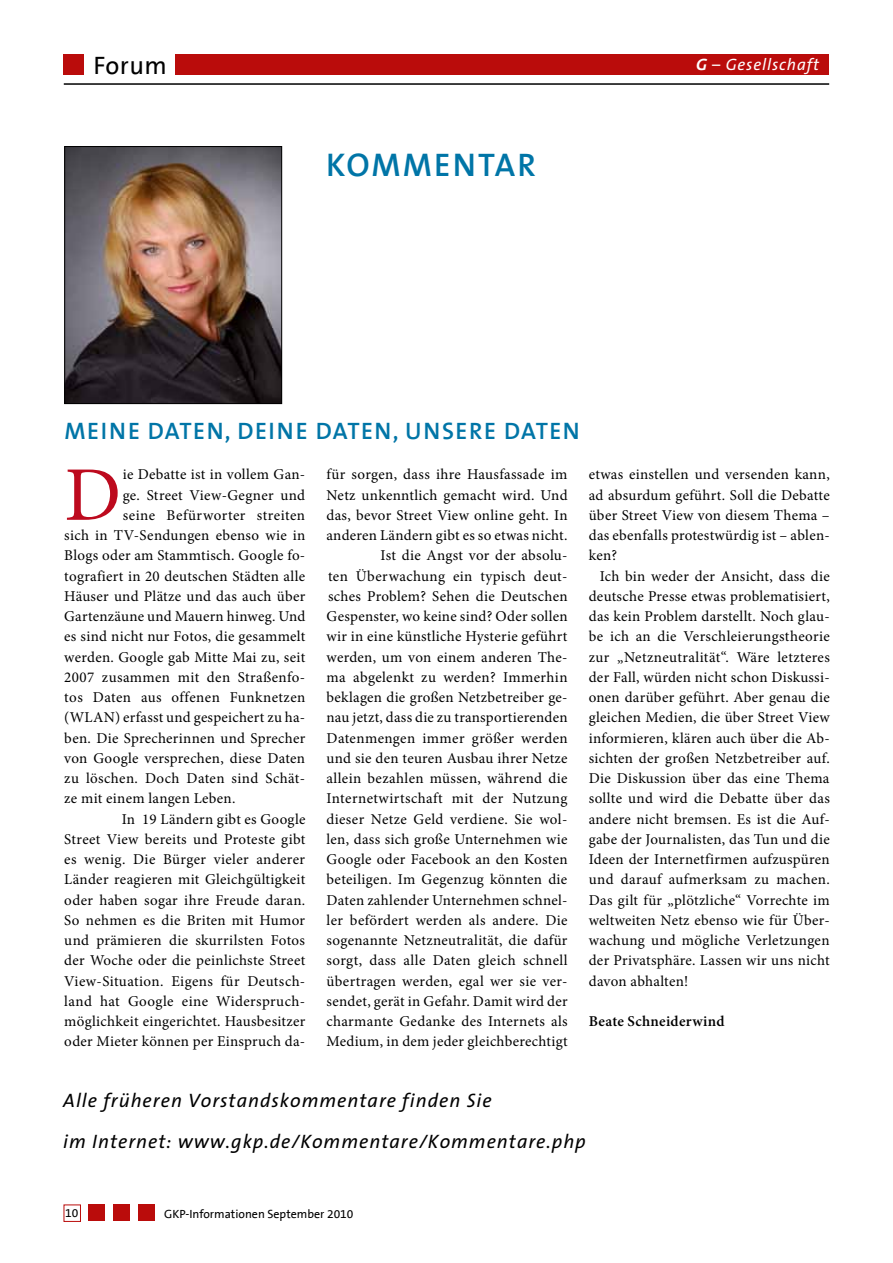
<style>
.page{position:relative;width:893px;height:1263px;background:#fff}
.page>*{position:absolute;margin:0;border:0;box-sizing:border-box;transform-origin:0 0}
.t1{font:77.25px "Minion Pro";color:#bd0a1e}
.t2{font:600 33px "The Sans";color:#0075a7}
.t3{font:25.5px "The Sans B5 Plain";color:#000}
.t4{font:600 24px "The Sans";color:#0075a7}
.t5{font:italic 19.5px/40.5px "The Sans";letter-spacing:.05em;color:#000}
.t6{font:italic 16.5px "The Sans";letter-spacing:.05em;color:#fff}
.t7{font:15px/20.2px "Minion Pro";letter-spacing:.02em;color:#000;text-align:justify}
.t8{font:600 15px "Minion Pro";letter-spacing:.02em;color:#000}
.t9{font:12px "The Sans B5 Plain";color:#000}
.s1{font-weight:700}
</style>
<div class="page">
<div style="left:64px;top:54px;width:20px;height:20px;background:#ba0c0b"></div>
<div style="left:175px;top:54px;width:654px;height:20px;background:#ba0c0b"></div>
<hr style="left:64px;top:83px;width:765px;height:2px;background:#000">
<img style="left:66px;top:148px;width:214px;height:254px">
<div style="left:64px;top:146px;width:218px;height:258px;border:1px solid #000"></div>
<div style="left:138px;top:1204px;width:17px;height:17px;background:#ba0c0b"></div>
<div style="left:89px;top:1204px;width:16px;height:17px;background:#ba0c0b"></div>
<div style="left:114px;top:1204px;width:16px;height:17px;background:#ba0c0b"></div>
<div style="left:64px;top:1204px;width:17px;height:18px;border:1px solid #ba0c0b"></div>
<h3 class="t3" style="left:94px;top:55px;width:75px">!"#$%</h3>
<p class="t6" style="left:696px;top:50px;width:124px"><span class="s1">!</span> – Gesellschaft</p>
<h2 class="t2" style="left:326px;top:151px;width:211px">!"##$%&amp;'(</h2>
<h3 class="t4" style="left:64px;top:421px;width:517px">#$)%$*+'&amp;$%,*+$)%$*+'&amp;$%,*-%.$($*+'&amp;$%</h3>
<h1 class="t1" style="left:64px;top:443px;width:58px">D</h1>
<p class="t7" style="left:123px;top:464px;width:184px">ie Debatte ist in vollem Gan-</p>
<p class="t7" style="left:123px;top:485px;width:184px">ge. Street View-Gegner und</p>
<p class="t7" style="left:123px;top:505px;width:184px">seine Befürworter streiten</p>
<p class="t7" style="left:64px;top:525px;width:243px">sich in TV-Sendungen ebenso wie in</p>
<p class="t7" style="left:64px;top:545px;width:242px">Blogs oder am Stammtisch. Google fo-</p>
<p class="t7" style="left:64px;top:566px;width:242px">tografiert in 20 deutschen Städten alle</p>
<p class="t7" style="left:64px;top:586px;width:243px">Häuser und Plätze und das auch über</p>
<p class="t7" style="left:64px;top:606px;width:243px">Gartenzäune und Mauern hinweg. Und</p>
<p class="t7" style="left:64px;top:626px;width:242px">es sind nicht nur Fotos, die gesammelt</p>
<p class="t7" style="left:64px;top:647px;width:242px">werden. Google gab Mitte Mai zu, seit</p>
<p class="t7" style="left:64px;top:667px;width:242px">2007 zusammen mit den Straßenfo-</p>
<p class="t7" style="left:64px;top:687px;width:243px">tos Daten aus offenen Funknetzen</p>
<p class="t7" style="left:64px;top:707px;width:242px">(WLAN) erfasst und gespeichert zu ha-</p>
<p class="t7" style="left:64px;top:728px;width:242px">ben. Die Sprecherinnen und Sprecher</p>
<p class="t7" style="left:64px;top:748px;width:242px">von Google versprechen, diese Daten</p>
<p class="t7" style="left:64px;top:768px;width:242px">zu löschen. Doch Daten sind Schät-</p>
<p class="t7" style="left:64px;top:788px;width:173px">ze mit einem langen Leben.</p>
<p class="t7" style="left:122px;top:809px;width:185px">In 19 Ländern gibt es Google</p>
<p class="t7" style="left:64px;top:829px;width:243px">Street View bereits und Proteste gibt</p>
<p class="t7" style="left:64px;top:849px;width:242px">es wenig. Die Bürger vieler anderer</p>
<p class="t7" style="left:64px;top:869px;width:242px">Länder reagieren mit Gleichgültigkeit</p>
<p class="t7" style="left:64px;top:890px;width:243px">oder haben sogar ihre Freude daran.</p>
<p class="t7" style="left:64px;top:910px;width:242px">So nehmen es die Briten mit Humor</p>
<p class="t7" style="left:64px;top:930px;width:242px">und prämieren die skurrilsten Fotos</p>
<p class="t7" style="left:64px;top:950px;width:242px">der Woche oder die peinlichste Street</p>
<p class="t7" style="left:64px;top:971px;width:242px">View-Situation. Eigens für Deutsch-</p>
<p class="t7" style="left:64px;top:991px;width:242px">land hat Google eine Widerspruch-</p>
<p class="t7" style="left:64px;top:1011px;width:242px">möglichkeit eingerichtet. Hausbesitzer</p>
<p class="t7" style="left:64px;top:1031px;width:242px">oder Mieter können per Einspruch da-</p>
<p class="t7" style="left:327px;top:464px;width:243px;text-align:right">für sorgen, dass ihre Hausfassade im Netz unkenntlich gemacht wird. Und das, bevor Street View online geht. In anderen Ländern gibt es so etwas nicht.<br>Ist die Angst vor der absolu-<br>ten Überwachung ein typisch deut&shy;sches Problem? Sehen die Deutschen Gespenster, wo keine sind? Oder sollen wir in eine künstliche Hysterie geführt werden, um von einem anderen The&shy;ma abgelenkt zu werden? Immerhin beklagen die großen Netzbetreiber ge&shy;nau jetzt, dass die zu transportierenden Datenmengen immer größer werden und sie den teuren Ausbau ihrer Netze allein bezahlen müssen, während die Internetwirtschaft mit der Nutzung dieser Netze Geld verdiene. Sie wol&shy;len, dass sich große Unternehmen wie Google oder Facebook an den Kosten beteiligen. Im Gegenzug könnten die Daten zahlender Unternehmen schnel&shy;ler befördert werden als andere. Die sogenannte Netzneutralität, die dafür sorgt, dass alle Daten gleich schnell übertragen werden, egal wer sie ver&shy;sendet, gerät in Gefahr. Damit wird der charmante Gedanke des Internets als Medium, in dem jeder gleichberechtigt</p>
<p class="t7" style="left:589px;top:464px;width:242px">etwas einstellen und versenden kann, ad absurdum geführt. Soll die Debatte über Street View von diesem Thema – das ebenfalls protestwürdig ist – ablen&shy;ken?</p>
<p class="t7" style="left:589px;top:566px;width:243px;text-indent:11px">Ich bin weder der Ansicht, dass die deutsche Presse etwas problematisiert, das kein Problem darstellt. Noch glau&shy;be ich an die Verschleierungstheorie zur „Netzneutralität“. Wäre letzteres der Fall, würden nicht schon Diskussi&shy;onen darüber geführt. Aber genau die gleichen Medien, die über Street View informieren, klären auch über die Ab&shy;sichten der großen Netzbetreiber auf.<br>Die Diskussion über das eine Thema sollte und wird die Debatte über das andere nicht bremsen. Es ist die Auf&shy;gabe der Journalisten, das Tun und die Ideen der Internetfirmen aufzuspüren und darauf aufmerksam zu machen.<br>Das gilt für „plötzliche“ Vorrechte im weltweiten Netz ebenso wie für Über&shy;wachung und mögliche Verletzungen der Privatsphäre. Lassen wir uns nicht davon abhalten!</p>
<p class="t8" style="left:589px;top:1011px;width:137px">Beate Schneiderwind</p>
<h3 class="t5" style="left:63px;top:1080px;width:524px">Alle früheren Vorstandskommentare finden Sie<br>im Internet: www.gkp.de/Kommentare/Kommentare.php</h3>
<p class="t9" style="left:65px;top:1208px;width:15px">&amp;'</p>
<p class="t9" style="left:164px;top:1208px;width:191px">()*+,-."#%/01"-2-342502%62#37'&amp;'</p>
</div>
